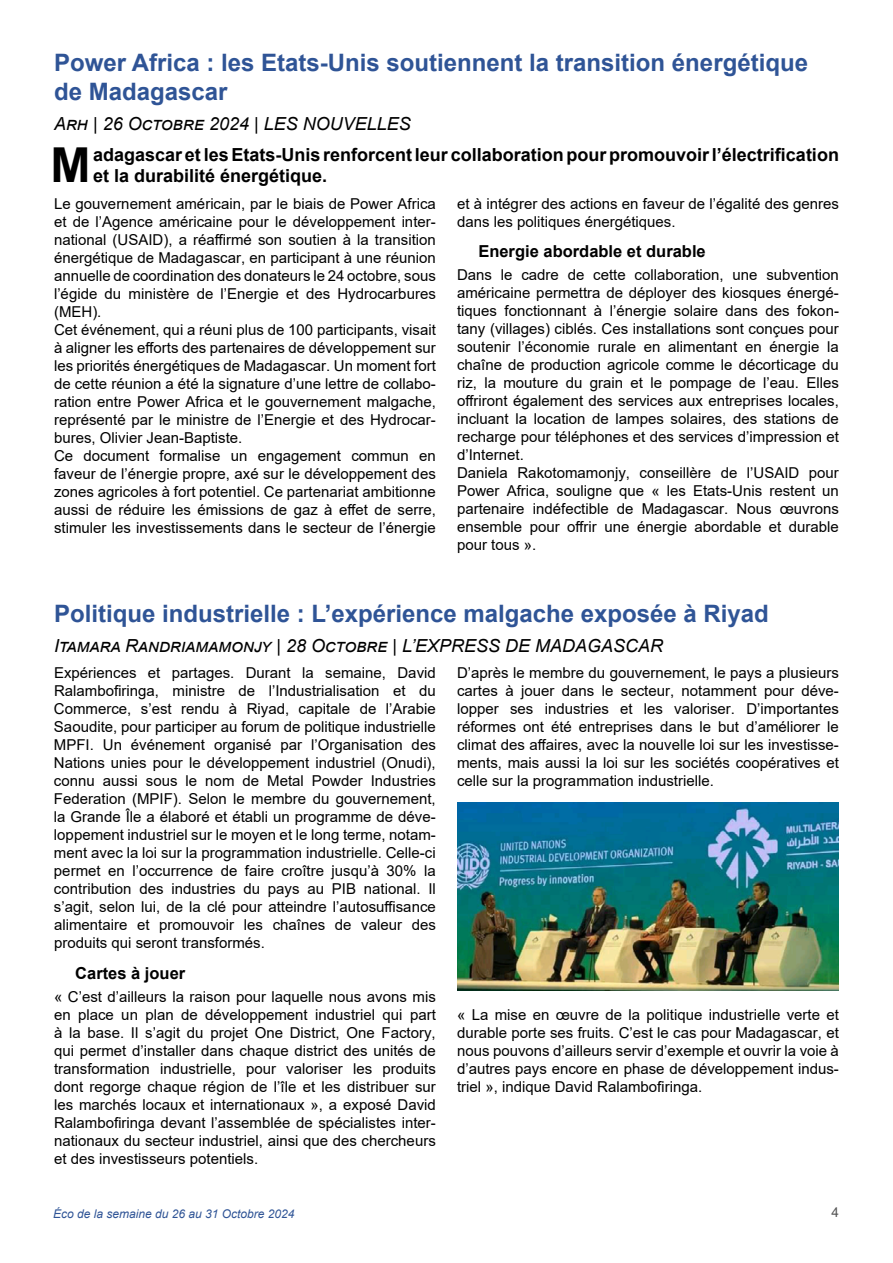
<style>
.page{position:relative;width:893px;height:1263px;background:#fff}
.page>*{position:absolute;margin:0;border:0;box-sizing:border-box;transform-origin:0 0}
.t1{font:700 48.15px "Arial";color:#000}
.t2{font:700 24px/28.8px "Arial";color:#2f5496}
.t3{font:700 18px/21.6px "Arial";color:#000}
.t4{font:italic 18px "Arial";color:#000}
.t5{font:700 16.5px "Arial";color:#000}
.t6{font:15px/18px "Arial";color:#000;text-align:justify}
.t7{font:13.5px "Arial";color:#525252}
.t8{font:italic 12px "Arial";color:#2f5496}
</style>
<div class="page">
<img style="left:457px;top:803px;width:382px;height:187px">
<h2 class="t2" style="left:54px;top:49px;width:755px">Power Africa : les Etats-Unis soutiennent la transition énergétique de Madagascar</h2>
<p class="t4" style="left:54px;top:112px;width:358px">Arh | 26 Octobre 2024 | LES NOUVELLES</p>
<h1 class="t1" style="left:51px;top:131px;width:42px">M</h1>
<p class="t3" style="left:93px;top:144px;width:747px">adagascar et les Etats-Unis renforcent leur collaboration pour promouvoir l’électrification et la durabilité énergétique.</p>
<p class="t6" style="left:54px;top:194px;width:383px;text-align:left">Le gouvernement américain, par le biais de Power Africa et de l’Agence américaine pour le développement inter&shy;national (USAID), a réaffirmé son soutien à la transition énergétique de Madagascar, en participant à une réunion annuelle de coordination des donateurs le 24 octobre, sous l’égide du ministère de l’Energie et des Hydrocarbures (MEH).<br>Cet événement, qui a réuni plus de 100 participants, visait à aligner les efforts des partenaires de développement sur les priorités énergétiques de Madagascar. Un moment fort de cette réunion a été la signature d’une lettre de collabo&shy;ration entre Power Africa et le gouvernement malgache, représenté par le ministre de l’Energie et des Hydrocar&shy;bures, Olivier Jean-Baptiste.<br>Ce document formalise un engagement commun en faveur de l’énergie propre, axé sur le développement des zones agricoles à fort potentiel. Ce partenariat ambitionne aussi de réduire les émissions de gaz à effet de serre, stimuler les investissements dans le secteur de l’énergie</p>
<p class="t6" style="left:457px;top:194px;width:383px">et à intégrer des actions en faveur de l’égalité des genres dans les politiques énergétiques.</p>
<p class="t5" style="left:478px;top:240px;width:229px">Energie abordable et durable</p>
<p class="t6" style="left:457px;top:266px;width:383px;text-align:left">Dans le cadre de cette collaboration, une subvention américaine permettra de déployer des kiosques énergé&shy;tiques fonctionnant à l’énergie solaire dans des fokon&shy;tany (villages) ciblés. Ces installations sont conçues pour soutenir l’économie rurale en alimentant en énergie la chaîne de production agricole comme le décorticage du riz, la mouture du grain et le pompage de l’eau. Elles offriront également des services aux entreprises locales, incluant la location de lampes solaires, des stations de recharge pour téléphones et des services d’impression et d’Internet.<br>Daniela Rakotomamonjy, conseillère de l’USAID pour Power Africa, souligne que « les Etats-Unis restent un partenaire indéfectible de Madagascar. Nous œuvrons ensemble pour offrir une énergie abordable et durable pour tous ».</p>
<h2 class="t2" style="left:54px;top:599px;width:716px">Politique industrielle : L’expérience malgache exposée à Riyad</h2>
<p class="t4" style="left:54px;top:634px;width:611px">Itamara Randriamamonjy | 28 Octobre | L’EXPRESS DE MADAGASCAR</p>
<p class="t6" style="left:54px;top:664px;width:383px">Expériences et partages. Durant la semaine, David Ralambofiringa, ministre de l’Industrialisation et du Commerce, s’est rendu à Riyad, capitale de l’Arabie Saoudite, pour participer au forum de politique industrielle MPFI. Un événement organisé par l’Organisation des Nations unies pour le développement industriel (Onudi), connu aussi sous le nom de Metal Powder Industries Federation (MPIF). Selon le membre du gouvernement, la Grande Île a élaboré et établi un programme de déve&shy;loppement industriel sur le moyen et le long terme, notam&shy;ment avec la loi sur la programmation industrielle. Celle-ci permet en l’occurrence de faire croître jusqu’à 30% la contribution des industries du pays au PIB national. Il s’agit, selon lui, de la clé pour atteindre l’autosuffisance alimentaire et promouvoir les chaînes de valeur des produits qui seront transformés.</p>
<p class="t5" style="left:75px;top:961px;width:112px">Cartes à jouer</p>
<p class="t6" style="left:54px;top:988px;width:383px">« C’est d’ailleurs la raison pour laquelle nous avons mis en place un plan de développement industriel qui part à la base. Il s’agit du projet One District, One Factory, qui permet d’installer dans chaque district des unités de transformation industrielle, pour valoriser les produits dont regorge chaque région de l’île et les distribuer sur les marchés locaux et internationaux », a exposé David Ralambofiringa devant l’assemblée de spécialistes inter&shy;nationaux du secteur industriel, ainsi que des chercheurs et des investisseurs potentiels.</p>
<p class="t6" style="left:457px;top:664px;width:383px">D’après le membre du gouvernement, le pays a plusieurs cartes à jouer dans le secteur, notamment pour déve&shy;lopper ses industries et les valoriser. D’importantes réformes ont été entreprises dans le but d’améliorer le climat des affaires, avec la nouvelle loi sur les investisse&shy;ments, mais aussi la loi sur les sociétés coopératives et celle sur la programmation industrielle.</p>
<p class="t6" style="left:457px;top:1006px;width:383px">« La mise en œuvre de la politique industrielle verte et durable porte ses fruits. C’est le cas pour Madagascar, et nous pouvons d’ailleurs servir d’exemple et ouvrir la voie à d’autres pays encore en phase de développement indus&shy;triel », indique David Ralambofiringa.</p>
<p class="t8" style="left:53px;top:1205px;width:243px">Éco de la semaine du 26 au 31 Octobre 2024</p>
<p class="t7" style="left:831px;top:1203px;width:9px">4</p>
</div>
